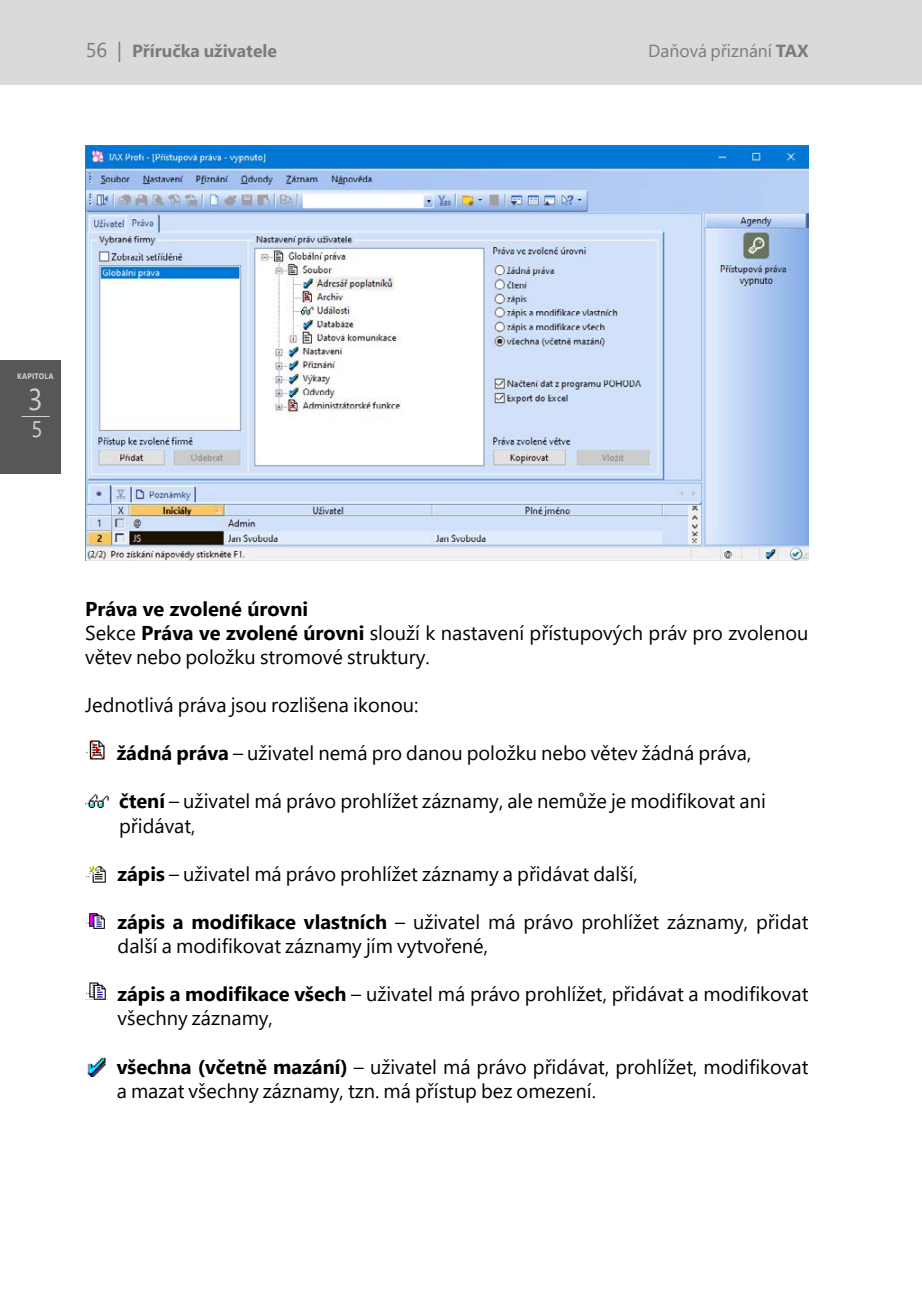
<style>
.page{position:relative;width:922px;height:1312px;background:#fff}
.page>*{position:absolute;margin:0;border:0;box-sizing:border-box;transform-origin:0 0}
.t1{font:30px "Segoe UI";color:#d1d3d4;scale:.9 1}
.t2{font:22.5px "Segoe UI";color:#d1d3d4;scale:.9 1}
.t3{font:20px/24px "Segoe UI";color:#000}
.t4{font:700 17.5px "Segoe UI";color:#7c7b7b}
.t5{font:17.5px "Segoe UI";color:#7c7b7b}
.t6{font:700 8px "Segoe UI";letter-spacing:.03em;color:#d1d3d4;scale:.9 1}
.s1{font-weight:400;font-size:20px}
.s2{font-weight:700}
</style>
<div class="page">
<div style="left:0;top:0;width:921px;height:85px;background:#dadada"></div>
<img style="left:85px;top:145px;width:723px;height:415px">
<img style="left:86px;top:740px;width:19px;height:20px">
<img style="left:85px;top:794px;width:24px;height:13px">
<img style="left:86px;top:866px;width:20px;height:17px">
<img style="left:86px;top:913px;width:19px;height:16px">
<img style="left:86px;top:982px;width:20px;height:17px">
<img style="left:87px;top:1057px;width:19px;height:18px">
<div style="left:0;top:360px;width:60px;height:113px;background:#575756"></div>
<svg style="left:21px;top:416px;width:29px;height:1px"></svg>
<p class="t4" style="left:86px;top:34px;width:193px"><span class="s1">56 |</span> Příručka uživatele</p>
<p class="t5" style="left:648px;top:34px;width:162px">Daňová přiznání <span class="s2">TAX</span></p>
<p class="t6" style="left:17px;top:368px;width:42px">KAPITOLA</p>
<h1 class="t1" style="left:28px;top:370px;width:18px">3</h1>
<p class="t2" style="left:32px;top:407px;width:14px">5</p>
<p class="t3" style="left:85px;top:594px;width:724px"><span class="s2">Práva ve zvolené úrovni<br></span>Sekce <span class="s2">Práva ve zvolené úrovni</span> slouží k nastavení přístupových práv pro zvolenou větev nebo položku stromové struktury.</p>
<p class="t3" style="left:85px;top:691px;width:335px">Jednotlivá práva jsou rozlišena ikonou:</p>
<p class="t3" style="left:117px;top:739px;width:636px"><span class="s2">žádná práva</span> – uživatel nemá pro danou položku nebo větev žádná práva,</p>
<p class="t3" style="left:119px;top:787px;width:648px"><span class="s2">čtení</span> – uživatel má právo prohlížet záznamy, ale nemůže je modifikovat ani přidávat,</p>
<p class="t3" style="left:118px;top:859px;width:521px"><span class="s2">zápis</span> – uživatel má právo prohlížet záznamy a přidávat další,</p>
<p class="t3" style="left:118px;top:907px;width:692px"><span class="s2">zápis a modifikace vlastních</span> – uživatel má právo prohlížet záznamy, přidat další a modifikovat záznamy jím vytvořené,</p>
<p class="t3" style="left:118px;top:980px;width:692px"><span class="s2">zápis a modifikace všech</span> – uživatel má právo prohlížet, přidávat a modifikovat všechny záznamy,</p>
<p class="t3" style="left:117px;top:1052px;width:693px"><span class="s2">všechna (včetně mazání)</span> – uživatel má právo přidávat, prohlížet, modifikovat a mazat všechny záznamy, tzn. má přístup bez omezení.</p>
</div>
